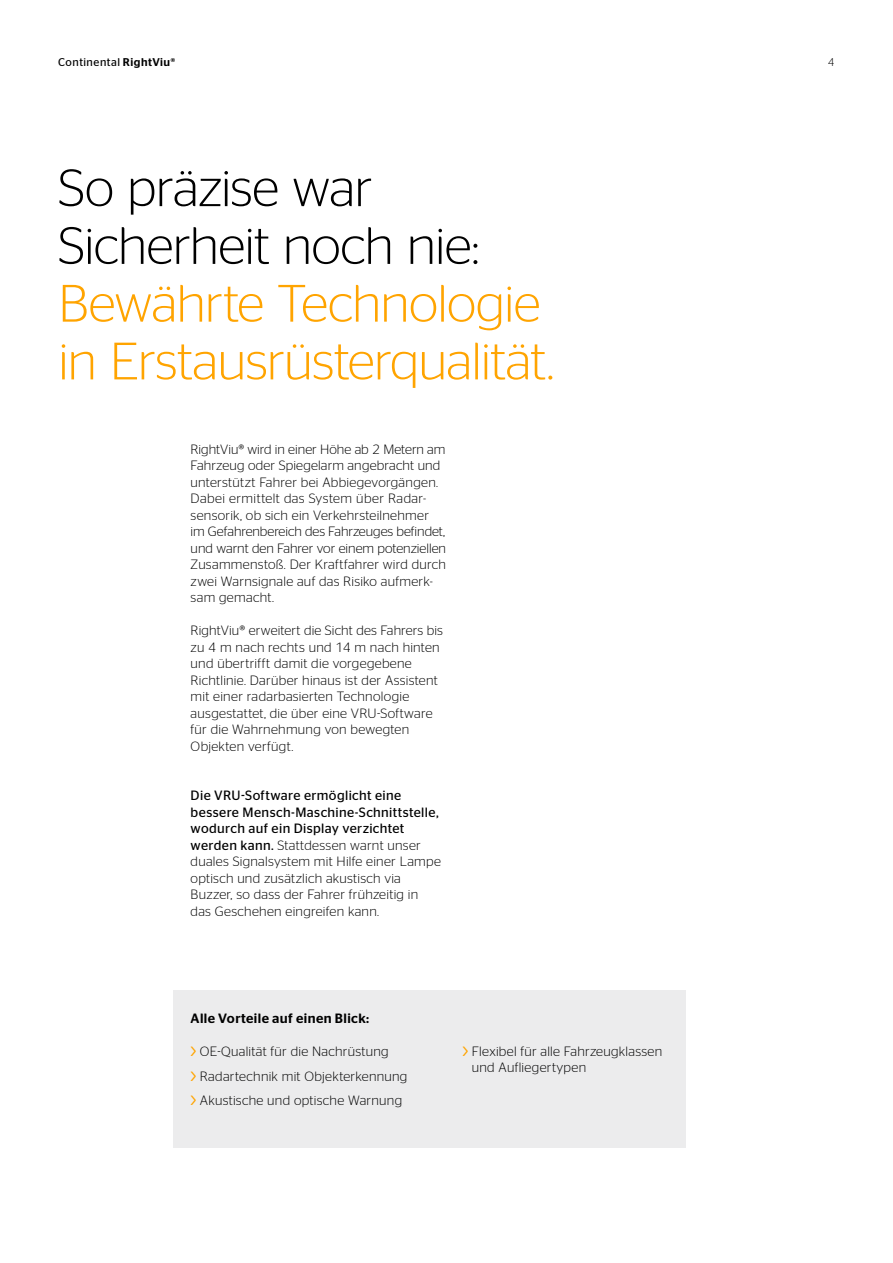
<style>
.page{position:relative;width:893px;height:1263px;background:#fff}
.page>*{position:absolute;margin:0;border:0;box-sizing:border-box;transform-origin:0 0}
.t1{font:300 52.5px/57.8px "Continental Stag Sans";letter-spacing:-.015em;color:#ffa400}
.t2{font:300 52.5px/57.8px "Continental Stag Sans";letter-spacing:-.015em;color:#000}
.t3{font:300 13.5px/16.5px "Continental Stag Sans";letter-spacing:.02em;color:#000}
.t4{font:500 13.5px "Continental Stag Sans";letter-spacing:.03em;color:#000}
.t5{font:11.25px "Continental Stag Sans";letter-spacing:.045em;color:#000}
.t6{font:300 11.25px "Continental Stag Sans";color:#000}
.s1{font-weight:500}
.s2{font-weight:400}
.s3{font-weight:400;color:#ffa400}
</style>
<div class="page">
<div style="left:174px;top:991px;width:512px;height:157px;background:#ececed"></div>
<p class="t5" style="left:58px;top:56px;width:119px">Continental <span class="s1">RightViu®</span></p>
<p class="t6" style="left:828px;top:56px;width:8px">4</p>
<h1 class="t2" style="left:58px;top:158px;width:423px">So präzise war<br>Sicherheit noch nie:</h1>
<h1 class="t1" style="left:58px;top:274px;width:497px">Bewährte Technologie in Erstausrüsterqualität.</h1>
<p class="t3" style="left:191px;top:440px;width:257px">RightViu® wird in einer Höhe ab 2 Metern am Fahrzeug oder Spiegelarm angebracht und unterstützt Fahrer bei Abbiegevorgängen.<br>Dabei ermittelt das System über Radar&shy;sensorik, ob sich ein Verkehrsteilnehmer im Gefahrenbereich des Fahrzeuges befindet, und warnt den Fahrer vor einem potenziellen Zusammenstoß. Der Kraftfahrer wird durch zwei Warnsignale auf das Risiko aufmerk&shy;sam gemacht.</p>
<p class="t3" style="left:191px;top:622px;width:254px">RightViu® erweitert die Sicht des Fahrers bis zu 4 m nach rechts und 14 m nach hinten und übertrifft damit die vorgegebene Richtlinie. Darüber hinaus ist der Assistent mit einer radarbasierten Technologie ausgestattet, die über eine VRU-Software für die Wahrnehmung von bewegten Objekten verfügt.</p>
<p class="t3" style="left:191px;top:787px;width:252px"><span class="s2">Die VRU-Software ermöglicht eine bessere Mensch-Maschine-Schnittstelle, wodurch auf ein Display verzichtet werden kann.</span> Stattdessen warnt unser duales Signalsystem mit Hilfe einer Lampe optisch und zusätzlich akustisch via Buzzer, so dass der Fahrer frühzeitig in das Geschehen eingreifen kann.</p>
<p class="t4" style="left:191px;top:1010px;width:180px">Alle Vorteile auf einen Blick:</p>
<p class="t3" style="left:191px;top:1039px;width:218px;line-height:24.8px"><span class="s3">&gt;</span> OE-Qualität für die Nachrüstung<br><span class="s3">&gt;</span> Radartechnik mit Objekterkennung <span class="s3">&gt;</span> Akustische und optische Warnung</p>
<p class="t3" style="left:472px;top:1043px;width:192px;text-indent:-9px"><span class="s3">&gt;</span> Flexibel für alle Fahrzeugklassen und Aufliegertypen</p>
</div>
